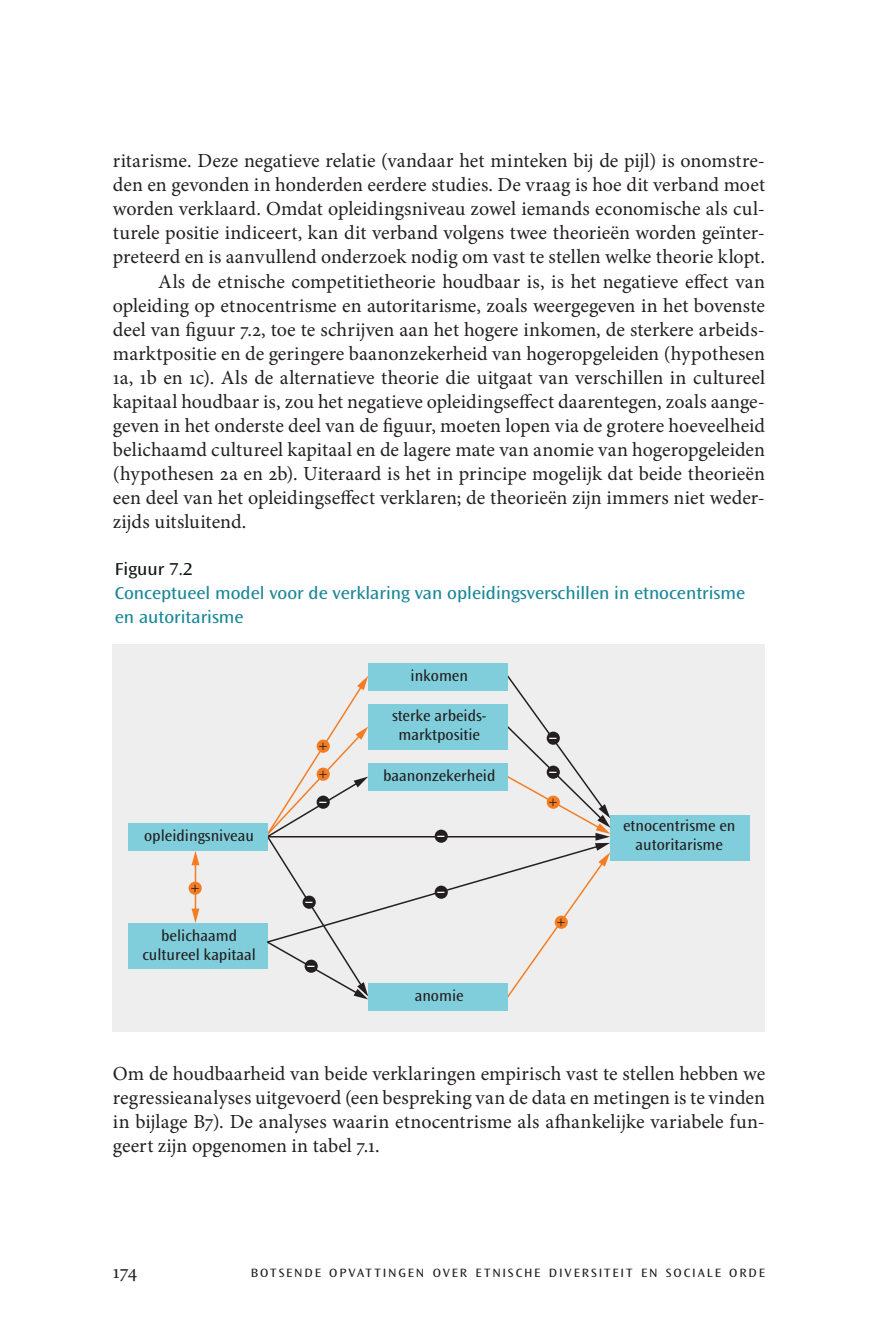
<style>
.page{position:relative;width:878px;height:1320px;background:#fff}
.page>*{position:absolute;margin:0;border:0;box-sizing:border-box;transform-origin:0 0}
.t1{font:20px/24px "Minion Pro";color:#231f20;text-align:justify}
.t2{font:semi-expanded 18px/24px "Ocean Sans Std";color:#1a8798}
.t3{font:semi-expanded 18px "Ocean Sans Std";color:#111416}
.t4{font:16px/19.2px "Ocean Sans Std";color:#231f20;text-align:center}
.t5{font:700 14px "Ocean Sans Std";color:#fff}
.t6{font:14px/28px "Ocean Sans Std";color:#231f20}
.t7{font:semi-expanded 12.6px "Ocean Sans Std";letter-spacing:.15em;color:#231f20}
</style>
<div class="page">
<div style="left:113px;top:644px;width:652px;height:387px;background:#eeeeef"></div>
<div style="left:128px;top:923px;width:140px;height:45px;background:#80cedb"></div>
<div style="left:610px;top:815px;width:140px;height:45px;background:#80cedb"></div>
<hr style="left:195px;top:863px;width:1px;height:48px;background:#f47d23">
<svg style="left:192px;top:851px;width:7px;height:14px"></svg>
<svg style="left:192px;top:909px;width:7px;height:14px"></svg>
<svg style="left:265px;top:675px;width:345px;height:325px"></svg>
<div style="left:128px;top:823px;width:140px;height:28px;background:#80cedb"></div>
<div style="left:368px;top:663px;width:140px;height:28px;background:#80cedb"></div>
<div style="left:368px;top:763px;width:140px;height:28px;background:#80cedb"></div>
<div style="left:368px;top:704px;width:140px;height:45px;background:#80cedb"></div>
<div style="left:368px;top:983px;width:140px;height:28px;background:#80cedb"></div>
<div style="left:189px;top:882px;width:13px;height:13px;background:#f47d23;border-radius:50%"></div>
<div style="left:317px;top:740px;width:13px;height:13px;background:#f47d23;border-radius:50%"></div>
<div style="left:317px;top:768px;width:13px;height:13px;background:#f47d23;border-radius:50%"></div>
<div style="left:547px;top:796px;width:13px;height:13px;background:#f47d23;border-radius:50%"></div>
<div style="left:555px;top:916px;width:13px;height:13px;background:#f47d23;border-radius:50%"></div>
<div style="left:435px;top:886px;width:13px;height:13px;background:#231f20;border-radius:50%"></div>
<div style="left:435px;top:830px;width:13px;height:13px;background:#231f20;border-radius:50%"></div>
<div style="left:317px;top:796px;width:13px;height:13px;background:#231f20;border-radius:50%"></div>
<div style="left:303px;top:896px;width:13px;height:13px;background:#231f20;border-radius:50%"></div>
<div style="left:305px;top:960px;width:13px;height:13px;background:#231f20;border-radius:50%"></div>
<div style="left:547px;top:766px;width:13px;height:13px;background:#231f20;border-radius:50%"></div>
<div style="left:547px;top:732px;width:13px;height:13px;background:#231f20;border-radius:50%"></div>
<p class="t1" style="left:113px;top:149px;width:653px">ritarisme. Deze negatieve relatie (vandaar het minteken bij de pijl) is onomstre-</p>
<p class="t1" style="left:113px;top:173px;width:654px">den en gevonden in honderden eerdere studies. De vraag is hoe dit verband moet</p>
<p class="t1" style="left:113px;top:197px;width:653px">worden verklaard. Omdat opleidingsniveau zowel iemands economische als cul-</p>
<p class="t1" style="left:113px;top:221px;width:653px">turele positie indiceert, kan dit verband volgens twee theorieën worden geïnter-</p>
<p class="t1" style="left:113px;top:245px;width:653px">preteerd en is aanvullend onderzoek nodig om vast te stellen welke theorie klopt.</p>
<p class="t1" style="left:158px;top:269px;width:608px">Als de etnische competitietheorie houdbaar is, is het negatieve effect van</p>
<p class="t1" style="left:113px;top:293px;width:653px">opleiding op etnocentrisme en autoritarisme, zoals weergegeven in het bovenste</p>
<p class="t1" style="left:113px;top:317px;width:653px">deel van figuur 7.2, toe te schrijven aan het hogere inkomen, de sterkere arbeids-</p>
<p class="t1" style="left:113px;top:341px;width:653px">marktpositie en de geringere baanonzekerheid van hogeropgeleiden (hypothesen</p>
<p class="t1" style="left:113px;top:365px;width:653px">1a, 1b en 1c). Als de alternatieve theorie die uitgaat van verschillen in cultureel</p>
<p class="t1" style="left:113px;top:389px;width:653px">kapitaal houdbaar is, zou het negatieve opleidingseffect daarentegen, zoals aange-</p>
<p class="t1" style="left:113px;top:413px;width:653px">geven in het onderste deel van de figuur, moeten lopen via de grotere hoeveelheid</p>
<p class="t1" style="left:113px;top:437px;width:653px">belichaamd cultureel kapitaal en de lagere mate van anomie van hogeropgeleiden</p>
<p class="t1" style="left:113px;top:461px;width:653px">(hypothesen 2a en 2b). Uiteraard is het in principe mogelijk dat beide theorieën</p>
<p class="t1" style="left:113px;top:485px;width:653px">een deel van het opleidingseffect verklaren; de theorieën zijn immers niet weder-</p>
<p class="t1" style="left:113px;top:509px;width:135px">zijds uitsluitend.</p>
<p class="t3" style="left:115px;top:558px;width:79px">Figuur 7.2</p>
<p class="t2" style="left:115px;top:581px;width:632px">Conceptueel model voor de verklaring van opleidingsverschillen in etnocentrisme en autoritarisme</p>
<p class="t4" style="left:144px;top:826px;width:111px">opleidingsniveau</p>
<p class="t6" style="left:190px;top:874px;width:11px">+</p>
<p class="t4" style="left:142px;top:926px;width:115px">belichaamd cultureel kapitaal</p>
<p class="t6" style="left:318px;top:732px;width:11px">+ +</p>
<p class="t5" style="left:319px;top:793px;width:8px">–</p>
<p class="t5" style="left:305px;top:893px;width:8px">–</p>
<p class="t5" style="left:307px;top:957px;width:8px">–</p>
<p class="t4" style="left:410px;top:666px;width:59px">inkomen</p>
<p class="t4" style="left:392px;top:706px;width:96px">sterke arbeids&shy;marktpositie</p>
<p class="t4" style="left:383px;top:766px;width:114px">baanonzekerheid</p>
<p class="t5" style="left:437px;top:827px;width:8px">–</p>
<p class="t5" style="left:437px;top:883px;width:8px">–</p>
<p class="t4" style="left:415px;top:986px;width:50px">anomie</p>
<p class="t5" style="left:549px;top:729px;width:8px">–</p>
<p class="t5" style="left:549px;top:763px;width:8px">–</p>
<p class="t6" style="left:548px;top:788px;width:11px">+</p>
<p class="t6" style="left:556px;top:908px;width:11px">+</p>
<p class="t4" style="left:623px;top:816px;width:114px">etnocentrisme en autoritarisme</p>
<p class="t1" style="left:113px;top:1061px;width:654px">Om de houdbaarheid van beide verklaringen empirisch vast te stellen hebben we regressieanalyses uitgevoerd (een bespreking van de data en metingen is te vinden in bijlage B7). De analyses waarin etnocentrisme als afhankelijke variabele fun&shy;geert zijn opgenomen in tabel 7.1.</p>
<p class="t1" style="left:113px;top:1260px;width:26px">174</p>
<p class="t7" style="left:251px;top:1266px;width:516px">BOTSENDE OPVATTINGEN OVER ETNISCHE DIVERSITEIT EN SOCIALE ORDE</p>
</div>
